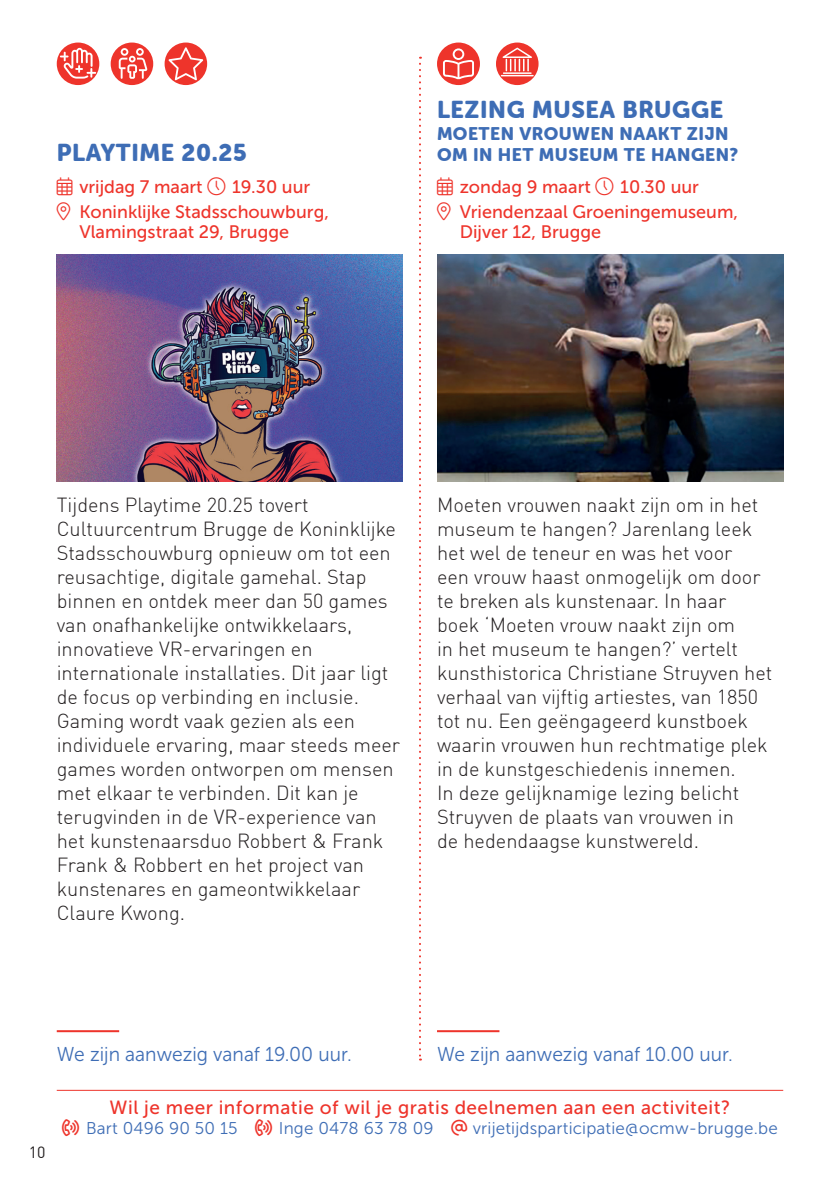
<style>
.page{position:relative;width:840px;height:1191px;background:#fff}
.page>*{position:absolute;margin:0;border:0;box-sizing:border-box;transform-origin:0 0}
.t1{font:24px "Museo Sans Rounded 900";letter-spacing:.025em;color:#3e6db5}
.t2{font:300 20px/24px "DIN Offc Pro";color:#231f20}
.t3{font:20px "Museo Sans 300";color:#3e6db5;scale:.96 1}
.t4{font:19px "Museo Sans 500";letter-spacing:.025em;color:#ee342b}
.t5{font:18px/25.6px "Museo Sans 500";color:#ee342b}
.t6{font:18px/21.6px "Museo Sans Rounded 900";letter-spacing:.025em;color:#3e6db5}
.t7{font:17px "Museo Sans 300";letter-spacing:.01em;color:#3e6db5}
.t8{font:16px "DIN Offc Pro";color:#231f20}
.s1{color:#ee342b}
</style>
<div class="page">
<img style="left:437px;top:254px;width:345px;height:227px">
<img style="left:57px;top:254px;width:346px;height:227px">
<div style="left:437px;top:43px;width:42px;height:42px;background:#ee342b;border-radius:50%"></div>
<svg style="left:442px;top:48px;width:31px;height:31px"></svg>
<svg style="left:495px;top:43px;width:43px;height:42px"></svg>
<hr style="left:500px;top:75px;width:33px;height:1px;background:#fff">
<hr style="left:502px;top:72px;width:29px;height:2px;background:#fff">
<svg style="left:502px;top:48px;width:29px;height:23px"></svg>
<div style="left:57px;top:43px;width:42px;height:42px;background:#ee342b;border-radius:50%"></div>
<svg style="left:60px;top:48px;width:36px;height:31px"></svg>
<div style="left:164px;top:43px;width:43px;height:42px;background:#ee342b;border-radius:50%"></div>
<svg style="left:168px;top:47px;width:35px;height:33px"></svg>
<div style="left:111px;top:43px;width:42px;height:42px;background:#ee342b;border-radius:50%"></div>
<svg style="left:119px;top:48px;width:28px;height:31px"></svg>
<hr style="left:437px;top:1030px;width:62px;height:2px;background:#ee342b">
<hr style="left:57px;top:1030px;width:62px;height:2px;background:#ee342b">
<hr style="left:57px;top:1089px;width:725px;height:1px;background:#ee342b">
<svg style="left:419px;top:57px;width:2px;height:1003px"></svg>
<p class="t1" style="left:57px;top:139px;width:191px">PLAYTIME 20.25</p>
<p class="t5" style="left:79px;top:174px;width:125px">vrijdag 7 maart</p>
<p class="t5" style="left:79px;top:174px;width:251px;text-indent:153px">19.30 uur<br>Koninklijke Stadsschouwburg,</p>
<p class="t5" style="left:79px;top:219px;width:211px">Vlamingstraat 29, Brugge</p>
<p class="t1" style="left:437px;top:96px;width:287px">LEZING MUSEA BRUGGE</p>
<p class="t6" style="left:437px;top:123px;width:302px">MOETEN VROUWEN NAAKT ZIJN<br>OM IN HET MUSEUM TE HANGEN?</p>
<p class="t5" style="left:459px;top:174px;width:133px">zondag 9 maart</p>
<p class="t5" style="left:459px;top:174px;width:280px;text-indent:160px">10.30 uur<br>Vriendenzaal Groeningemuseum,</p>
<p class="t5" style="left:459px;top:219px;width:143px">Dijver 12, Brugge</p>
<p class="t2" style="left:57px;top:491px;width:344px">Tijdens Playtime 20.25 tovert Cultuurcentrum Brugge de Koninklijke Stadsschouwburg opnieuw om tot een reusachtige, digitale gamehal. Stap binnen en ontdek meer dan 50 games van onafhankelijke ontwikkelaars, innovatieve VR-ervaringen en internationale installaties. Dit jaar ligt de focus op verbinding en inclusie.<br>Gaming wordt vaak gezien als een individuele ervaring, maar steeds meer games worden ontworpen om mensen met elkaar te verbinden. Dit kan je terugvinden in de VR-experience van het kunstenaarsduo Robbert &amp; Frank Frank &amp; Robbert en het project van kunstenares en gameontwikkelaar Claure Kwong.</p>
<p class="t2" style="left:437px;top:491px;width:337px">Moeten vrouwen naakt zijn om in het museum te hangen? Jarenlang leek het wel de teneur en was het voor<br>een vrouw haast onmogelijk om door te breken als kunstenaar. In haar boek ‘Moeten vrouw naakt zijn om<br>in het museum te hangen?’ vertelt kunsthistorica Christiane Struyven het verhaal van vijftig artiestes, van 1850 tot nu. Een geëngageerd kunstboek waarin vrouwen hun rechtmatige plek in de kunstgeschiedenis innemen.<br>In deze gelijknamige lezing belicht Struyven de plaats van vrouwen in<br>de hedendaagse kunstwereld.</p>
<p class="t3" style="left:57px;top:1042px;width:309px">We zijn aanwezig vanaf 19.00 uur.</p>
<p class="t3" style="left:437px;top:1042px;width:310px">We zijn aanwezig vanaf 10.00 uur.</p>
<p class="t8" style="left:29px;top:1139px;width:18px">10</p>
<p class="t4" style="left:110px;top:1096px;width:622px">Wil je meer informatie of wil je gratis deelnemen aan een activiteit?</p>
<p class="t7" style="left:62px;top:1118px;width:372px"><span class="s1">★</span> Bart 0496 90 50 15 <span class="s1">★</span> Inge 0478 63 78 09</p>
<p class="t7" style="left:472px;top:1118px;width:306px">vrijetijdsparticipatie@ocmw-brugge.be</p>
</div>
